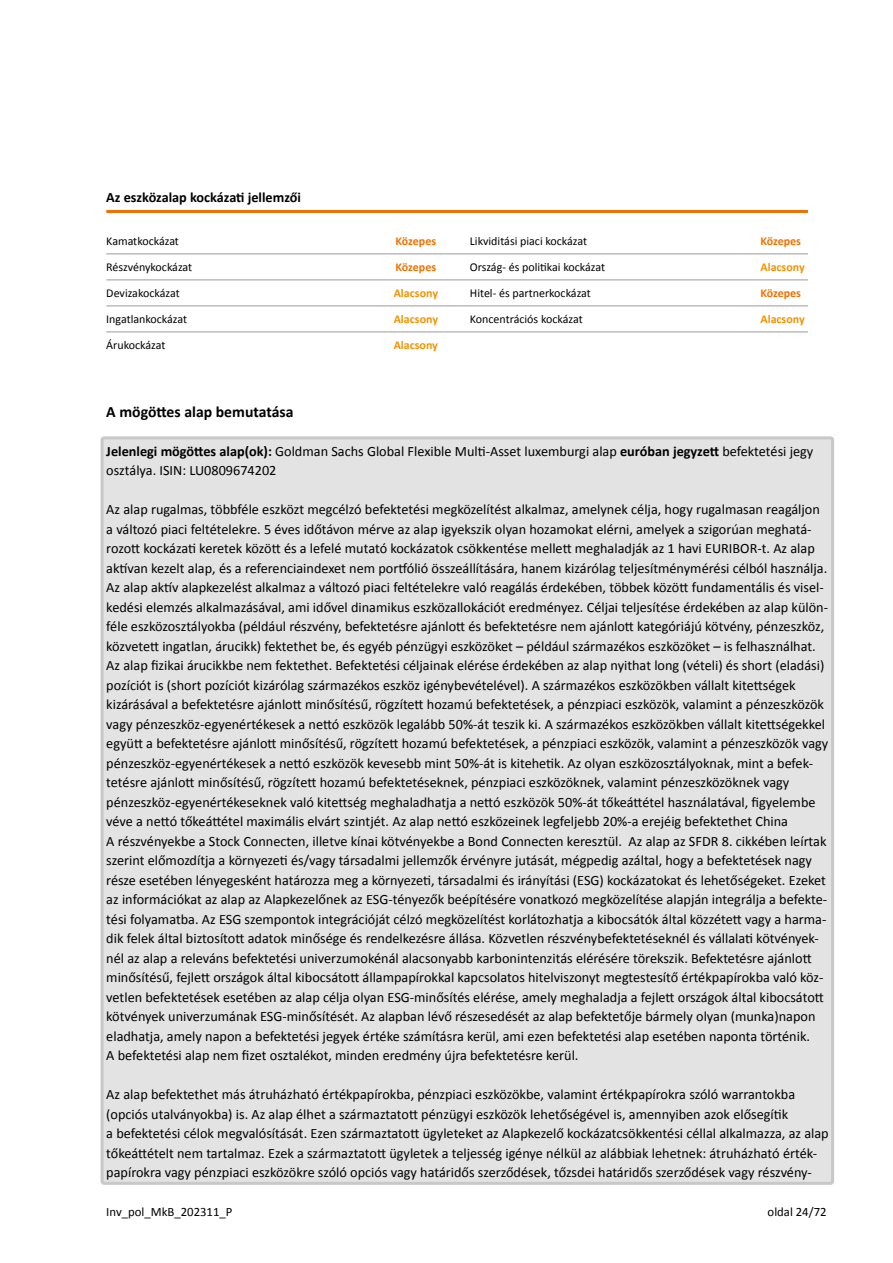
<style>
.page{position:relative;width:893px;height:1263px;background:#fff}
.page>*{position:absolute;margin:0;border:0;box-sizing:border-box;transform-origin:0 0}
.t1{font:700 15.75px "Calibri";color:#000}
.t2{font:14.25px/19.5px "Calibri";color:#000}
.t3{font:700 14.25px "Calibri";color:#000}
.t4{font:12.75px "Calibri";color:#000}
.t5{font:12px "Calibri";color:#000}
.t6{font:700 12px "Calibri";color:#f39200}
.t7{font:700 12px "Calibri";letter-spacing:-.005em;color:#ee7203}
.s1{font-weight:700}
</style>
<div class="page">
<div style="left:102px;top:438px;width:731px;height:745px;background:#e3e3e3;border-radius:2px"></div>
<div style="left:101px;top:436px;width:733px;height:749px;border:3px solid #cac7c7;border-radius:2px"></div>
<hr style="left:106px;top:210px;width:702px;height:3px;background:#ee7203">
<hr style="left:106px;top:279px;width:281px;height:1px;background:#a7a5a5">
<hr style="left:387px;top:279px;width:57px;height:1px;background:#a7a5a5">
<svg style="left:444px;top:279px;width:26px;height:1px"></svg>
<hr style="left:470px;top:279px;width:269px;height:1px;background:#a7a5a5">
<hr style="left:739px;top:279px;width:69px;height:1px;background:#a7a5a5">
<hr style="left:106px;top:305px;width:281px;height:1px;background:#a7a5a5">
<hr style="left:387px;top:305px;width:57px;height:1px;background:#a7a5a5">
<svg style="left:444px;top:305px;width:26px;height:1px"></svg>
<hr style="left:470px;top:305px;width:269px;height:1px;background:#a7a5a5">
<hr style="left:739px;top:305px;width:69px;height:1px;background:#a7a5a5">
<hr style="left:106px;top:253px;width:281px;height:1px;background:#a7a5a5">
<hr style="left:387px;top:253px;width:57px;height:1px;background:#a7a5a5">
<svg style="left:444px;top:253px;width:26px;height:1px"></svg>
<hr style="left:470px;top:253px;width:269px;height:1px;background:#a7a5a5">
<hr style="left:739px;top:253px;width:69px;height:1px;background:#a7a5a5">
<hr style="left:106px;top:331px;width:281px;height:1px;background:#a7a5a5">
<hr style="left:387px;top:331px;width:57px;height:1px;background:#a7a5a5">
<svg style="left:444px;top:331px;width:26px;height:1px"></svg>
<hr style="left:470px;top:331px;width:269px;height:1px;background:#a7a5a5">
<hr style="left:739px;top:331px;width:69px;height:1px;background:#a7a5a5">
<p class="t3" style="left:106px;top:188px;width:196px">Az eszközalap kockázati jellemzői</p>
<p class="t5" style="left:106px;top:234px;width:74px">Kamatkockázat</p>
<p class="t7" style="left:396px;top:234px;width:42px">Közepes</p>
<p class="t5" style="left:470px;top:234px;width:119px">Likviditási piaci kockázat</p>
<p class="t7" style="left:760px;top:234px;width:42px">Közepes</p>
<p class="t5" style="left:106px;top:260px;width:87px">Részvénykockázat</p>
<p class="t7" style="left:396px;top:260px;width:42px">Közepes</p>
<p class="t5" style="left:470px;top:260px;width:137px">Ország- és politikai kockázat</p>
<p class="t6" style="left:760px;top:260px;width:46px">Alacsony</p>
<p class="t5" style="left:106px;top:286px;width:75px">Devizakockázat</p>
<p class="t6" style="left:394px;top:286px;width:46px">Alacsony</p>
<p class="t5" style="left:470px;top:286px;width:122px">Hitel- és partnerkockázat</p>
<p class="t7" style="left:760px;top:286px;width:42px">Közepes</p>
<p class="t5" style="left:106px;top:312px;width:82px">Ingatlankockázat</p>
<p class="t6" style="left:394px;top:312px;width:46px">Alacsony</p>
<p class="t5" style="left:470px;top:312px;width:114px">Koncentrációs kockázat</p>
<p class="t6" style="left:760px;top:312px;width:46px">Alacsony</p>
<p class="t5" style="left:106px;top:338px;width:61px">Árukockázat</p>
<p class="t6" style="left:394px;top:338px;width:46px">Alacsony</p>
<p class="t1" style="left:106px;top:402px;width:189px">A mögöttes alap bemutatása</p>
<p class="t2" style="left:106px;top:441px;width:709px"><span class="s1">Jelenlegi mögöttes alap(ok):</span> Goldman Sachs Global Flexible Multi-Asset luxemburgi alap <span class="s1">euróban jegyzett</span> befektetési jegy osztálya. ISIN: LU0809674202</p>
<p class="t2" style="left:106px;top:500px;width:723px">Az alap rugalmas, többféle eszközt megcélzó befektetési megközelítést alkalmaz, amelynek célja, hogy rugalmasan reagáljon a változó piaci feltételekre. 5 éves időtávon mérve az alap igyekszik olyan hozamokat elérni, amelyek a szigorúan meghatá&shy;rozott kockázati keretek között és a lefelé mutató kockázatok csökkentése mellett meghaladják az 1 havi EURIBOR-t. Az alap aktívan kezelt alap, és a referenciaindexet nem portfólió összeállítására, hanem kizárólag teljesítménymérési célból használja.<br>Az alap aktív alapkezelést alkalmaz a változó piaci feltételekre való reagálás érdekében, többek között fundamentális és visel&shy;kedési elemzés alkalmazásával, ami idővel dinamikus eszközallokációt eredményez. Céljai teljesítése érdekében az alap külön&shy;féle eszközosztályokba (például részvény, befektetésre ajánlott és befektetésre nem ajánlott kategóriájú kötvény, pénzeszköz, közvetett ingatlan, árucikk) fektethet be, és egyéb pénzügyi eszközöket – például származékos eszközöket – is felhasználhat.<br>Az alap fizikai árucikkbe nem fektethet. Befektetési céljainak elérése érdekében az alap nyithat long (vételi) és short (eladási) pozíciót is (short pozíciót kizárólag származékos eszköz igénybevételével). A származékos eszközökben vállalt kitettségek kizárásával a befektetésre ajánlott minősítésű, rögzített hozamú befektetések, a pénzpiaci eszközök, valamint a pénzeszközök vagy pénzeszköz-egyenértékesek a nettó eszközök legalább 50%-át teszik ki. A származékos eszközökben vállalt kitettségekkel együtt a befektetésre ajánlott minősítésű, rögzített hozamú befektetések, a pénzpiaci eszközök, valamint a pénzeszközök vagy pénzeszköz-egyenértékesek a nettó eszközök kevesebb mint 50%-át is kitehetik. Az olyan eszközosztályoknak, mint a befek&shy;tetésre ajánlott minősítésű, rögzített hozamú befektetéseknek, pénzpiaci eszközöknek, valamint pénzeszközöknek vagy pénzeszköz-egyenértékeseknek való kitettség meghaladhatja a nettó eszközök 50%-át tőkeáttétel használatával, figyelembe véve a nettó tőkeáttétel maximális elvárt szintjét. Az alap nettó eszközeinek legfeljebb 20%-a erejéig befektethet China<br>A részvényekbe a Stock Connecten, illetve kínai kötvényekbe a Bond Connecten keresztül. Az alap az SFDR 8. cikkében leírtak szerint előmozdítja a környezeti és/vagy társadalmi jellemzők érvényre jutását, mégpedig azáltal, hogy a befektetések nagy része esetében lényegesként határozza meg a környezeti, társadalmi és irányítási (ESG) kockázatokat és lehetőségeket. Ezeket az információkat az alap az Alapkezelőnek az ESG-tényezők beépítésére vonatkozó megközelítése alapján integrálja a befekte&shy;tési folyamatba. Az ESG szempontok integrációját célzó megközelítést korlátozhatja a kibocsátók által közzétett vagy a harma&shy;dik felek által biztosított adatok minősége és rendelkezésre állása. Közvetlen részvénybefektetéseknél és vállalati kötvények&shy;nél az alap a releváns befektetési univerzumokénál alacsonyabb karbonintenzitás elérésére törekszik. Befektetésre ajánlott minősítésű, fejlett országok által kibocsátott állampapírokkal kapcsolatos hitelviszonyt megtestesítő értékpapírokba való köz&shy;vetlen befektetések esetében az alap célja olyan ESG-minősítés elérése, amely meghaladja a fejlett országok által kibocsátott kötvények univerzumának ESG-minősítését. Az alapban lévő részesedését az alap befektetője bármely olyan (munka)napon eladhatja, amely napon a befektetési jegyek értéke számításra kerül, ami ezen befektetési alap esetében naponta történik.<br>A befektetési alap nem fizet osztalékot, minden eredmény újra befektetésre kerül.</p>
<p class="t2" style="left:106px;top:1085px;width:724px">Az alap befektethet más átruházható értékpapírokba, pénzpiaci eszközökbe, valamint értékpapírokra szóló warrantokba (opciós utalványokba) is. Az alap élhet a származtatott pénzügyi eszközök lehetőségével is, amennyiben azok elősegítik<br>a befektetési célok megvalósítását. Ezen származtatott ügyleteket az Alapkezelő kockázatcsökkentési céllal alkalmazza, az alap tőkeáttételt nem tartalmaz. Ezek a származtatott ügyletek a teljesség igénye nélkül az alábbiak lehetnek: átruházható érték&shy;papírokra vagy pénzpiaci eszközökre szóló opciós vagy határidős szerződések, tőzsdei határidős szerződések vagy részvény-</p>
<p class="t4" style="left:106px;top:1204px;width:128px">Inv_pol_MkB_202311_P</p>
<p class="t4" style="left:768px;top:1204px;width:61px">oldal 24/72</p>
</div>
